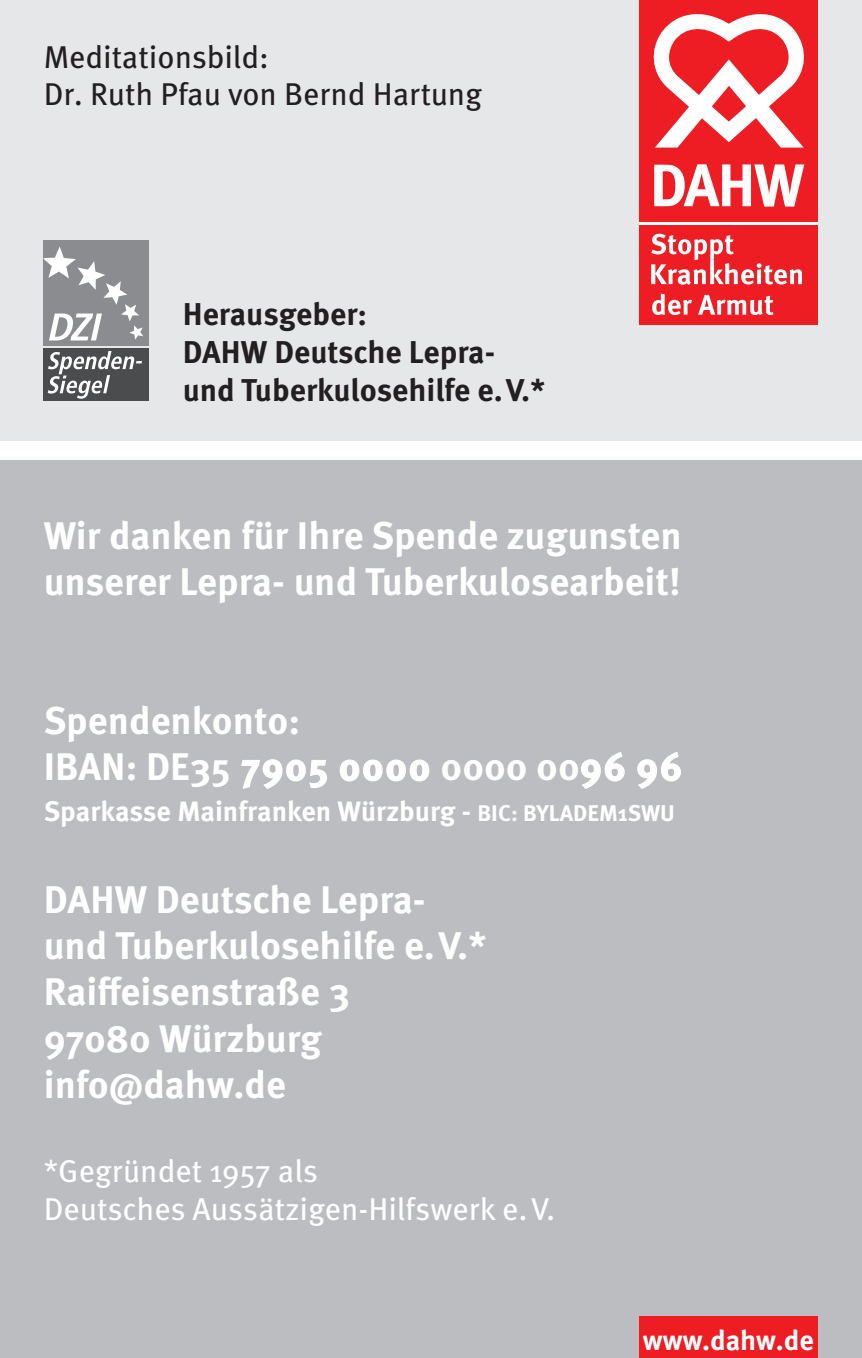
<style>
.page{position:relative;width:862px;height:1358px;background:#fff}
.page>*{position:absolute;margin:0;border:0;box-sizing:border-box;transform-origin:0 0}
.t1{font:700 38.5px "Meta OT";color:#fff}
.t2{font:700 31.5px "Meta OT";color:#231f20}
.t3{font:31.5px "Meta OT";color:#fff}
.t4{font:31.5px/37.8px "Meta OT";color:#231f20}
.t5{font:700 28px "Meta OT";color:#fff}
.s1{font-size:22.75px}
</style>
<div class="page">
<div style="left:0;top:0;width:861px;height:441px;background:#e6e7e9"></div>
<div style="left:0;top:460px;width:861px;height:897px;background:#bcbdc0"></div>
<div style="left:639px;top:1316px;width:179px;height:41px;background:#ee1d23"></div>
<svg style="left:241px;top:759px;width:86px;height:30px"></svg>
<svg style="left:339px;top:759px;width:91px;height:23px"></svg>
<svg style="left:581px;top:752px;width:44px;height:37px"></svg>
<svg style="left:637px;top:752px;width:44px;height:37px"></svg>
<div style="left:44px;top:241px;width:105px;height:105px;background:#8a8c8f"></div>
<div style="left:44px;top:348px;width:105px;height:53px;background:#4b4c4d"></div>
<svg style="left:48px;top:351px;width:94px;height:47px"></svg>
<svg style="left:44px;top:246px;width:99px;height:94px"></svg>
<svg style="left:639px;top:221px;width:179px;height:4px"></svg>
<div style="left:639px;top:0;width:179px;height:221px;background:#ee1d23"></div>
<div style="left:639px;top:225px;width:179px;height:99px;background:#ee1d23"></div>
<svg style="left:653px;top:14px;width:151px;height:134px"></svg>
<svg style="left:652px;top:294px;width:121px;height:21px"></svg>
<svg style="left:644px;top:164px;width:168px;height:121px"></svg>
<p class="t4" style="left:44px;top:39px;width:440px">Meditationsbild:<br>Dr. Ruth Pfau von Bernd Hartung</p>
<p class="t2" style="left:183px;top:294px;width:186px">Herausgeber:</p>
<p class="t2" style="left:183px;top:332px;width:314px">DAHW Deutsche Lepra-</p>
<p class="t2" style="left:183px;top:370px;width:364px">und Tuberkulosehilfe e.V.*</p>
<p class="t1" style="left:44px;top:511px;width:639px">Wir danken für Ihre Spende zugunsten</p>
<p class="t1" style="left:44px;top:557px;width:638px">unserer Lepra- und Tuberkulosearbeit!</p>
<p class="t1" style="left:44px;top:696px;width:258px">Spendenkonto:</p>
<p class="t1" style="left:44px;top:742px;width:639px">IBAN: DE35 7905 0000 0000 0096 96</p>
<p class="t5" style="left:44px;top:793px;width:632px">Sparkasse Mainfranken Würzburg - <span class="s1">BIC: BYLADEM1SWU</span></p>
<p class="t1" style="left:44px;top:875px;width:383px">DAHW Deutsche Lepra-</p>
<p class="t1" style="left:44px;top:921px;width:444px">und Tuberkulosehilfe e.V.*</p>
<p class="t1" style="left:44px;top:967px;width:307px">Raiffeisenstraße 3</p>
<p class="t1" style="left:44px;top:1014px;width:279px">97080 Würzburg</p>
<p class="t1" style="left:44px;top:1060px;width:244px">info@dahw.de</p>
<p class="t3" style="left:44px;top:1151px;width:276px">*Gegründet 1957 als</p>
<p class="t3" style="left:44px;top:1188px;width:513px">Deutsches Aussätzigen-Hilfswerk e.V.</p>
<p class="t5" style="left:642px;top:1322px;width:172px">www.dahw.de</p>
</div>
